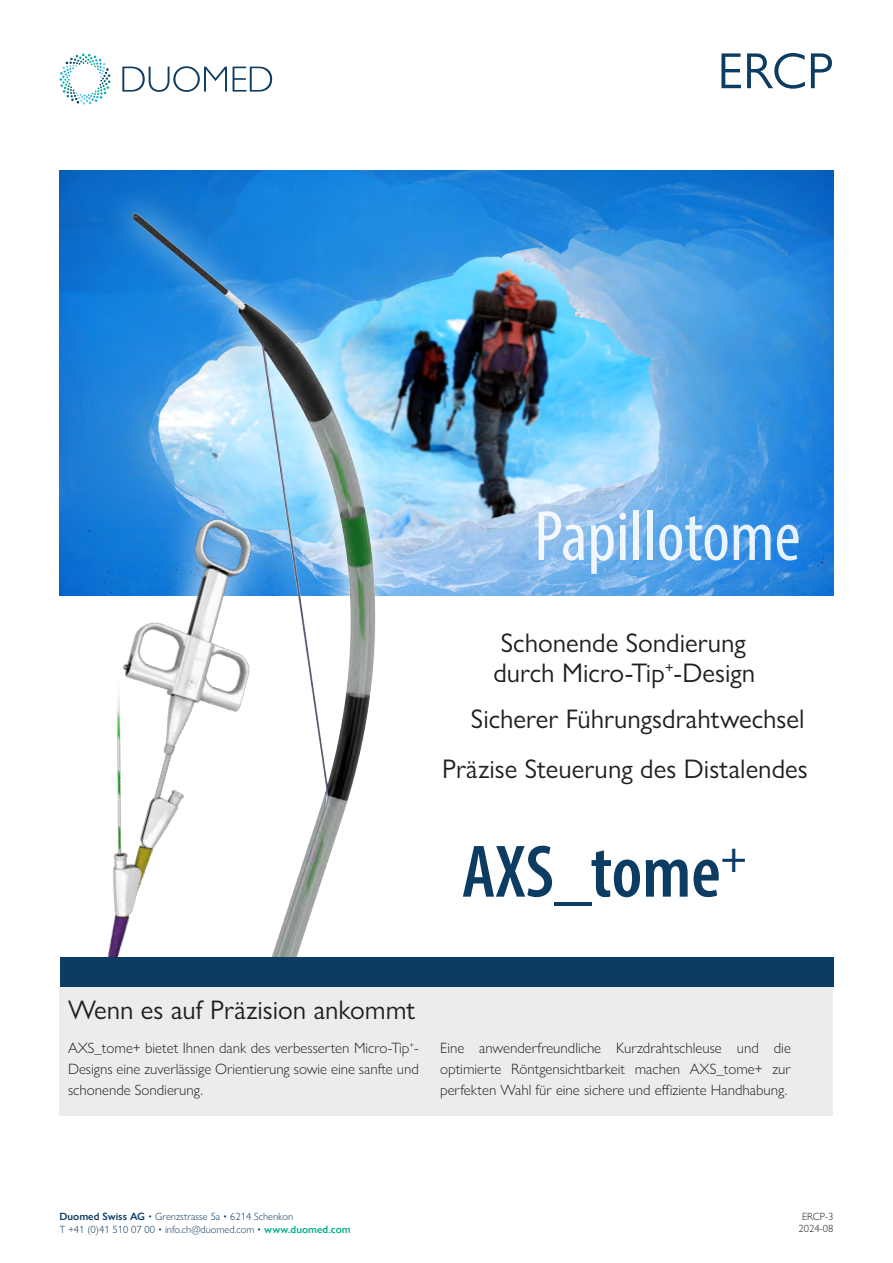
<style>
.page{position:relative;width:893px;height:1263px;background:#fff}
.page>*{position:absolute;margin:0;border:0;box-sizing:border-box;transform-origin:0 0}
.t1{font:600 condensed 75px "Myriad Pro";color:#0d3c63}
.t2{font:condensed 72px "Myriad Pro";color:#fff}
.t3{font:51px "Gill Sans Nova";color:#0d3c63}
.t4{font:27px "Gill Sans Nova";color:#231f20}
.Fliesstext{font:300 15px/21px "Gill Sans Nova";color:#231f20;text-align:justify}
.t5{font:300 10.5px/13.2px "Gill Sans Nova";color:#0d3c63}
.t6{font:300 10.5px/12.6px "Gill Sans Nova";color:#231f20;text-align:center}
.s1{font-weight:600}
.s2{font-weight:600;color:#01af8f}
</style>
<div class="page">
<svg style="left:60px;top:54px;width:51px;height:51px"></svg>
<svg style="left:122px;top:66px;width:150px;height:26px"></svg>
<img style="left:60px;top:170px;width:773px;height:425px">
<img style="left:59px;top:490px;width:14px;height:535px">
<img style="left:73px;top:170px;width:344px;height:787px">
<div style="left:60px;top:986px;width:773px;height:129px;background:#ececee"></div>
<div style="left:60px;top:957px;width:773px;height:29px;background:#0d3c63"></div>
<h3 class="t3" style="left:718px;top:40px;width:117px">ERCP</h3>
<h2 class="t2" style="left:534px;top:493px;width:268px">Papillotome</h2>
<p class="t4" style="left:501px;top:627px;width:247px">Schonende Sondierung</p>
<p class="t4" style="left:493px;top:657px;width:263px">durch Micro-Tip<sup>+</sup>-Design</p>
<p class="t4" style="left:471px;top:703px;width:335px">Sicherer Führungsdrahtwechsel</p>
<p class="t4" style="left:442px;top:752px;width:367px">Präzise Steuerung des Distalendes</p>
<p class="t1" style="left:462px;top:825px;width:287px">AXS_tome<sup>+</sup></p>
<p class="t4" style="left:68px;top:993px;width:349px">Wenn es auf Präzision ankommt</p>
<p class="Fliesstext" style="left:68px;top:1037px;width:352px">AXS_tome+ bietet Ihnen dank des verbesserten Micro-Tip<sup>+</sup>- Designs eine zuverlässige Orientierung sowie eine sanfte und schonende Sondierung.</p>
<p class="Fliesstext" style="left:440px;top:1037px;width:352px">Eine anwenderfreundliche Kurzdrahtschleuse und die optimierte Röntgensichtbarkeit machen AXS_tome+ zur perfekten Wahl für eine sichere und effiziente Handhabung.</p>
<p class="t5" style="left:60px;top:1209px;width:293px"><span class="s1">Duomed Swiss AG</span> • Grenzstrasse 5a • 6214 Schenkon<br>T +41 (0)41 510 07 00 • info.ch@duomed.com • <span class="s2">www.duomed.com</span></p>
<p class="t6" style="left:799px;top:1209px;width:36px">ERCP-3<br>2024-08</p>
</div>
